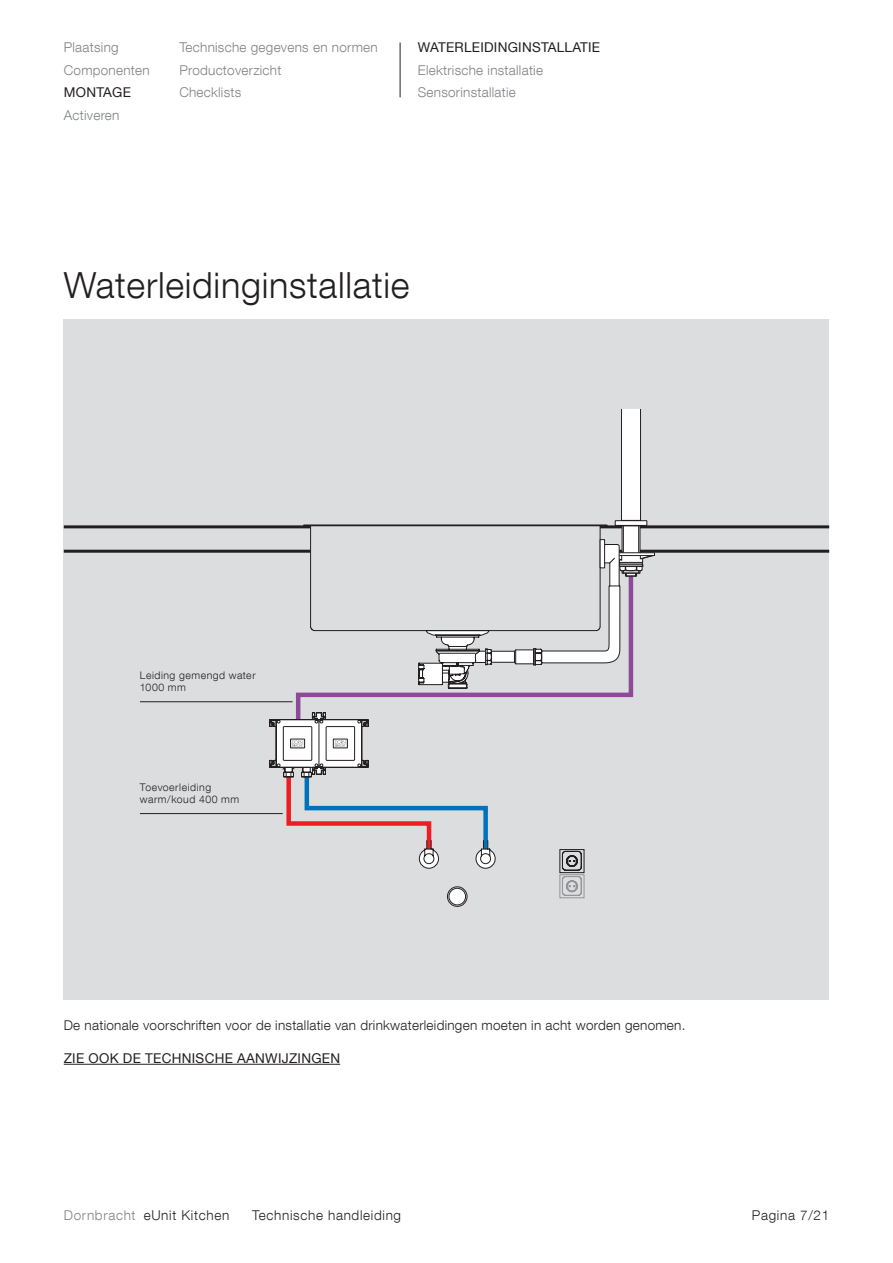
<style>
.page{position:relative;width:893px;height:1263px;background:#fff}
.page>*{position:absolute;margin:0;border:0;box-sizing:border-box;transform-origin:0 0}
.t1{font:300 36px "Helvetica Neue LT Com";letter-spacing:.02em;color:#231f20}
.t2{font:300 13.5px/22.5px "Helvetica Neue LT Com";letter-spacing:.02em;color:#808285}
.t3{font:300 13.5px "Helvetica Neue LT Com";letter-spacing:.02em;color:#231f20}
.t4{font:13.5px "Helvetica Neue LT Com";letter-spacing:.02em;color:#231f20}
.t5{font:300 13.5px "Helvetica Neue LT Com";letter-spacing:.05em;color:#231f20}
.t6{font:300 10.5px/12.6px "Helvetica Neue LT Com";letter-spacing:.05em;color:#231f20}
.s1{color:#808285}
</style>
<div class="page">
<hr style="left:64px;top:1064px;width:276px;height:1px;background:#231f20">
<div style="left:64px;top:319px;width:765px;height:680px;background:#dcdddf"></div>
<hr style="left:64px;top:525px;width:765px;height:3px;background:#231f20">
<hr style="left:64px;top:550px;width:765px;height:3px;background:#231f20">
<svg style="left:296px;top:689px;width:338px;height:23px"></svg>
<svg style="left:447px;top:886px;width:21px;height:21px"></svg>
<svg style="left:559px;top:849px;width:26px;height:49px"></svg>
<svg style="left:290px;top:409px;width:365px;height:280px"></svg>
<svg style="left:269px;top:712px;width:227px;height:157px"></svg>
<hr style="left:140px;top:701px;width:153px;height:1px;background:#231f20">
<hr style="left:140px;top:813px;width:143px;height:1px;background:#231f20">
<hr style="left:400px;top:43px;width:1px;height:54px;background:#231f20">
<p class="t2" style="left:64px;top:36px;width:87px">Plaatsing<br>Componenten</p>
<p class="t4" style="left:64px;top:84px;width:69px">MONTAGE</p>
<p class="t2" style="left:64px;top:103px;width:57px">Activeren</p>
<p class="t2" style="left:179px;top:36px;width:200px">Technische gegevens en normen<br>Productoverzicht<br>Checklists</p>
<p class="t4" style="left:418px;top:39px;width:184px">WATERLEIDINGINSTALLATIE</p>
<p class="t2" style="left:418px;top:58px;width:127px">Elektrische installatie<br>Sensorinstallatie</p>
<h1 class="t1" style="left:64px;top:263px;width:347px">Waterleidinginstallatie</h1>
<p class="t6" style="left:140px;top:669px;width:117px">Leiding gemengd water<br>1000 mm</p>
<p class="t6" style="left:140px;top:780px;width:101px">Toevoerleiding warm/koud 400 mm</p>
<p class="t3" style="left:64px;top:1017px;width:623px">De nationale voorschriften voor de installatie van drinkwaterleidingen moeten in acht worden genomen.</p>
<p class="t4" style="left:64px;top:1050px;width:278px">ZIE OOK DE TECHNISCHE AANWIJZINGEN</p>
<p class="t5" style="left:64px;top:1207px;width:167px"><span class="s1">Dornbracht</span> eUnit Kitchen</p>
<p class="t5" style="left:252px;top:1207px;width:150px">Technische handleiding</p>
<p class="t5" style="left:752px;top:1207px;width:79px">Pagina 7/21</p>
</div>
